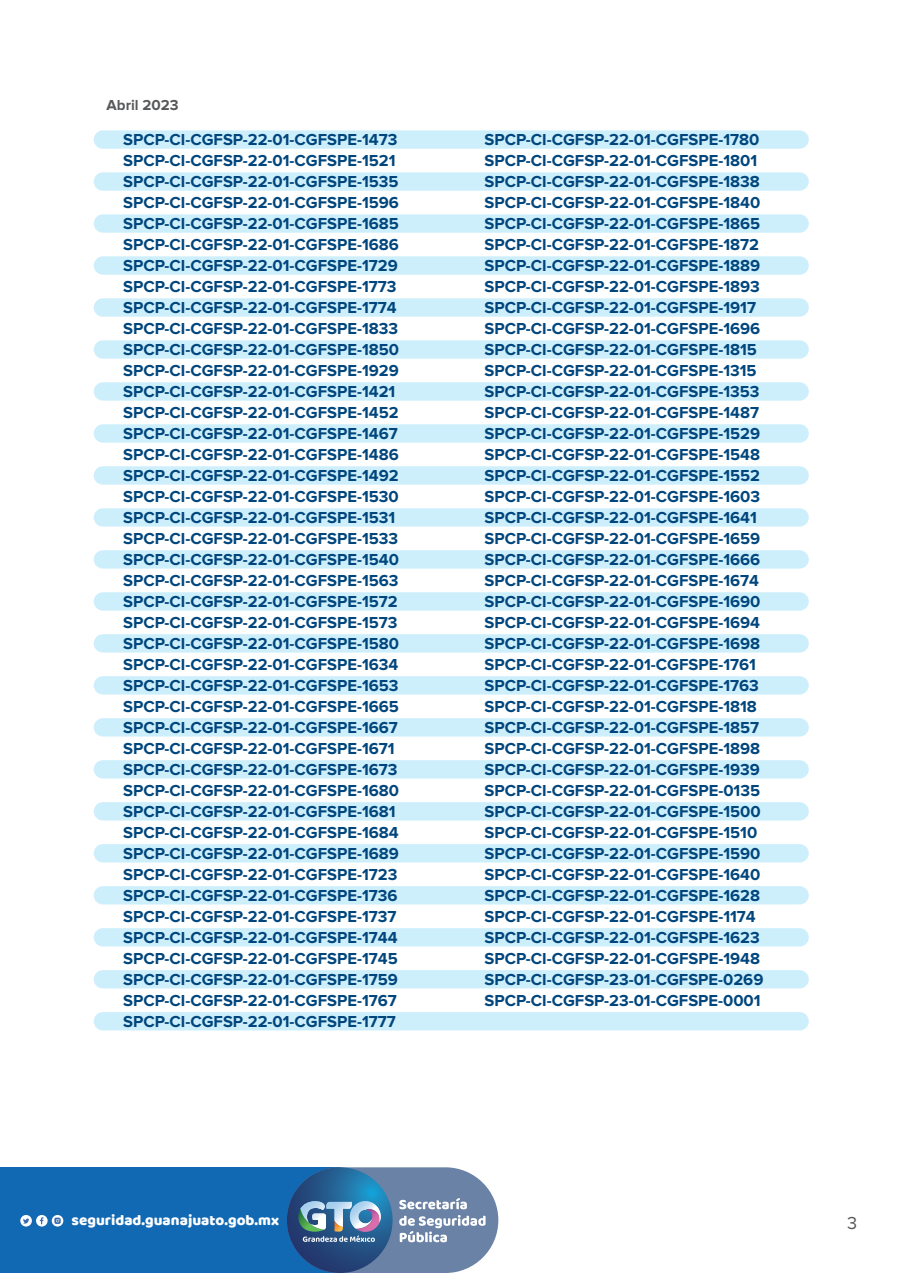
<style>
.page{position:relative;width:915px;height:1273px;background:#fff}
.page>*{position:absolute;margin:0;border:0;box-sizing:border-box;transform-origin:0 0}
.t1{font:18px "Proxima Nova";color:#58595b}
.t2{font:700 16.5px/21px "Proxima Nova";color:#00467d}
.t3{font:15.15px "Baloo";color:#fff}
.t4{font:700 15px "Proxima Nova";color:#58595b}
</style>
<div class="page">
<div style="left:94px;top:130px;width:714px;height:19px;background:#cdeffb;border-radius:9px"></div>
<div style="left:94px;top:172px;width:714px;height:19px;background:#cdeffb;border-radius:9px"></div>
<div style="left:94px;top:214px;width:714px;height:19px;background:#cdeffb;border-radius:9px"></div>
<div style="left:94px;top:256px;width:714px;height:19px;background:#cdeffb;border-radius:9px"></div>
<div style="left:94px;top:298px;width:714px;height:19px;background:#cdeffb;border-radius:9px"></div>
<div style="left:94px;top:340px;width:714px;height:19px;background:#cdeffb;border-radius:9px"></div>
<div style="left:94px;top:382px;width:714px;height:19px;background:#cdeffb;border-radius:9px"></div>
<div style="left:94px;top:424px;width:714px;height:19px;background:#cdeffb;border-radius:9px"></div>
<div style="left:94px;top:466px;width:714px;height:19px;background:#cdeffb;border-radius:9px"></div>
<div style="left:94px;top:508px;width:714px;height:19px;background:#cdeffb;border-radius:9px"></div>
<div style="left:94px;top:550px;width:714px;height:19px;background:#cdeffb;border-radius:9px"></div>
<div style="left:94px;top:592px;width:714px;height:18px;background:#cdeffb;border-radius:9px"></div>
<div style="left:94px;top:634px;width:714px;height:18px;background:#cdeffb;border-radius:9px"></div>
<div style="left:94px;top:676px;width:714px;height:18px;background:#cdeffb;border-radius:9px"></div>
<div style="left:94px;top:718px;width:714px;height:18px;background:#cdeffb;border-radius:9px"></div>
<div style="left:94px;top:760px;width:714px;height:18px;background:#cdeffb;border-radius:9px"></div>
<div style="left:94px;top:802px;width:714px;height:18px;background:#cdeffb;border-radius:9px"></div>
<div style="left:94px;top:844px;width:714px;height:18px;background:#cdeffb;border-radius:9px"></div>
<div style="left:94px;top:886px;width:714px;height:18px;background:#cdeffb;border-radius:9px"></div>
<div style="left:94px;top:928px;width:714px;height:18px;background:#cdeffb;border-radius:9px"></div>
<div style="left:94px;top:970px;width:714px;height:18px;background:#cdeffb;border-radius:9px"></div>
<div style="left:94px;top:1012px;width:714px;height:18px;background:#cdeffb;border-radius:9px"></div>
<div style="left:0;top:1167px;width:341px;height:106px;background:#1269b3"></div>
<div style="left:286px;top:1167px;width:212px;height:106px;background:#6982a5;border-radius:53px"></div>
<svg style="left:286px;top:1167px;width:106px;height:106px"></svg>
<svg style="left:399px;top:1198px;width:67px;height:11px"></svg>
<svg style="left:399px;top:1215px;width:86px;height:27px"></svg>
<svg style="left:20px;top:1215px;width:12px;height:11px"></svg>
<svg style="left:36px;top:1215px;width:12px;height:11px"></svg>
<div style="left:52px;top:1215px;width:11px;height:11px;background:#fff;border-radius:50%"></div>
<svg style="left:23px;top:1218px;width:6px;height:5px"></svg>
<svg style="left:40px;top:1217px;width:3px;height:7px"></svg>
<svg style="left:54px;top:1217px;width:7px;height:7px"></svg>
<p class="t4" style="left:107px;top:98px;width:73px">Abril 2023</p>
<p class="t2" style="left:123px;top:129px;width:277px">SPCP-CI-CGFSP-22-01-CGFSPE-1473<br>SPCP-CI-CGFSP-22-01-CGFSPE-1521<br>SPCP-CI-CGFSP-22-01-CGFSPE-1535<br>SPCP-CI-CGFSP-22-01-CGFSPE-1596<br>SPCP-CI-CGFSP-22-01-CGFSPE-1685<br>SPCP-CI-CGFSP-22-01-CGFSPE-1686<br>SPCP-CI-CGFSP-22-01-CGFSPE-1729<br>SPCP-CI-CGFSP-22-01-CGFSPE-1773<br>SPCP-CI-CGFSP-22-01-CGFSPE-1774<br>SPCP-CI-CGFSP-22-01-CGFSPE-1833<br>SPCP-CI-CGFSP-22-01-CGFSPE-1850<br>SPCP-CI-CGFSP-22-01-CGFSPE-1929<br>SPCP-CI-CGFSP-22-01-CGFSPE-1421<br>SPCP-CI-CGFSP-22-01-CGFSPE-1452<br>SPCP-CI-CGFSP-22-01-CGFSPE-1467<br>SPCP-CI-CGFSP-22-01-CGFSPE-1486<br>SPCP-CI-CGFSP-22-01-CGFSPE-1492<br>SPCP-CI-CGFSP-22-01-CGFSPE-1530<br>SPCP-CI-CGFSP-22-01-CGFSPE-1531<br>SPCP-CI-CGFSP-22-01-CGFSPE-1533<br>SPCP-CI-CGFSP-22-01-CGFSPE-1540<br>SPCP-CI-CGFSP-22-01-CGFSPE-1563<br>SPCP-CI-CGFSP-22-01-CGFSPE-1572<br>SPCP-CI-CGFSP-22-01-CGFSPE-1573<br>SPCP-CI-CGFSP-22-01-CGFSPE-1580<br>SPCP-CI-CGFSP-22-01-CGFSPE-1634<br>SPCP-CI-CGFSP-22-01-CGFSPE-1653<br>SPCP-CI-CGFSP-22-01-CGFSPE-1665<br>SPCP-CI-CGFSP-22-01-CGFSPE-1667<br>SPCP-CI-CGFSP-22-01-CGFSPE-1671<br>SPCP-CI-CGFSP-22-01-CGFSPE-1673<br>SPCP-CI-CGFSP-22-01-CGFSPE-1680<br>SPCP-CI-CGFSP-22-01-CGFSPE-1681<br>SPCP-CI-CGFSP-22-01-CGFSPE-1684<br>SPCP-CI-CGFSP-22-01-CGFSPE-1689<br>SPCP-CI-CGFSP-22-01-CGFSPE-1723<br>SPCP-CI-CGFSP-22-01-CGFSPE-1736<br>SPCP-CI-CGFSP-22-01-CGFSPE-1737<br>SPCP-CI-CGFSP-22-01-CGFSPE-1744<br>SPCP-CI-CGFSP-22-01-CGFSPE-1745<br>SPCP-CI-CGFSP-22-01-CGFSPE-1759<br>SPCP-CI-CGFSP-22-01-CGFSPE-1767<br>SPCP-CI-CGFSP-22-01-CGFSPE-1777</p>
<p class="t2" style="left:484px;top:130px;width:280px">SPCP-CI-CGFSP-22-01-CGFSPE-1780<br>SPCP-CI-CGFSP-22-01-CGFSPE-1801<br>SPCP-CI-CGFSP-22-01-CGFSPE-1838<br>SPCP-CI-CGFSP-22-01-CGFSPE-1840<br>SPCP-CI-CGFSP-22-01-CGFSPE-1865<br>SPCP-CI-CGFSP-22-01-CGFSPE-1872<br>SPCP-CI-CGFSP-22-01-CGFSPE-1889<br>SPCP-CI-CGFSP-22-01-CGFSPE-1893<br>SPCP-CI-CGFSP-22-01-CGFSPE-1917<br>SPCP-CI-CGFSP-22-01-CGFSPE-1696<br>SPCP-CI-CGFSP-22-01-CGFSPE-1815<br>SPCP-CI-CGFSP-22-01-CGFSPE-1315<br>SPCP-CI-CGFSP-22-01-CGFSPE-1353<br>SPCP-CI-CGFSP-22-01-CGFSPE-1487<br>SPCP-CI-CGFSP-22-01-CGFSPE-1529<br>SPCP-CI-CGFSP-22-01-CGFSPE-1548<br>SPCP-CI-CGFSP-22-01-CGFSPE-1552<br>SPCP-CI-CGFSP-22-01-CGFSPE-1603<br>SPCP-CI-CGFSP-22-01-CGFSPE-1641<br>SPCP-CI-CGFSP-22-01-CGFSPE-1659<br>SPCP-CI-CGFSP-22-01-CGFSPE-1666<br>SPCP-CI-CGFSP-22-01-CGFSPE-1674<br>SPCP-CI-CGFSP-22-01-CGFSPE-1690<br>SPCP-CI-CGFSP-22-01-CGFSPE-1694<br>SPCP-CI-CGFSP-22-01-CGFSPE-1698<br>SPCP-CI-CGFSP-22-01-CGFSPE-1761<br>SPCP-CI-CGFSP-22-01-CGFSPE-1763<br>SPCP-CI-CGFSP-22-01-CGFSPE-1818<br>SPCP-CI-CGFSP-22-01-CGFSPE-1857<br>SPCP-CI-CGFSP-22-01-CGFSPE-1898<br>SPCP-CI-CGFSP-22-01-CGFSPE-1939<br>SPCP-CI-CGFSP-22-01-CGFSPE-0135<br>SPCP-CI-CGFSP-22-01-CGFSPE-1500<br>SPCP-CI-CGFSP-22-01-CGFSPE-1510<br>SPCP-CI-CGFSP-22-01-CGFSPE-1590<br>SPCP-CI-CGFSP-22-01-CGFSPE-1640<br>SPCP-CI-CGFSP-22-01-CGFSPE-1628<br>SPCP-CI-CGFSP-22-01-CGFSPE-1174<br>SPCP-CI-CGFSP-22-01-CGFSPE-1623<br>SPCP-CI-CGFSP-22-01-CGFSPE-1948<br>SPCP-CI-CGFSP-23-01-CGFSPE-0269<br>SPCP-CI-CGFSP-23-01-CGFSPE-0001</p>
<p class="t3" style="left:72px;top:1211px;width:209px">seguridad.guanajuato.gob.mx</p>
<p class="t1" style="left:846px;top:1215px;width:12px">3</p>
</div>
